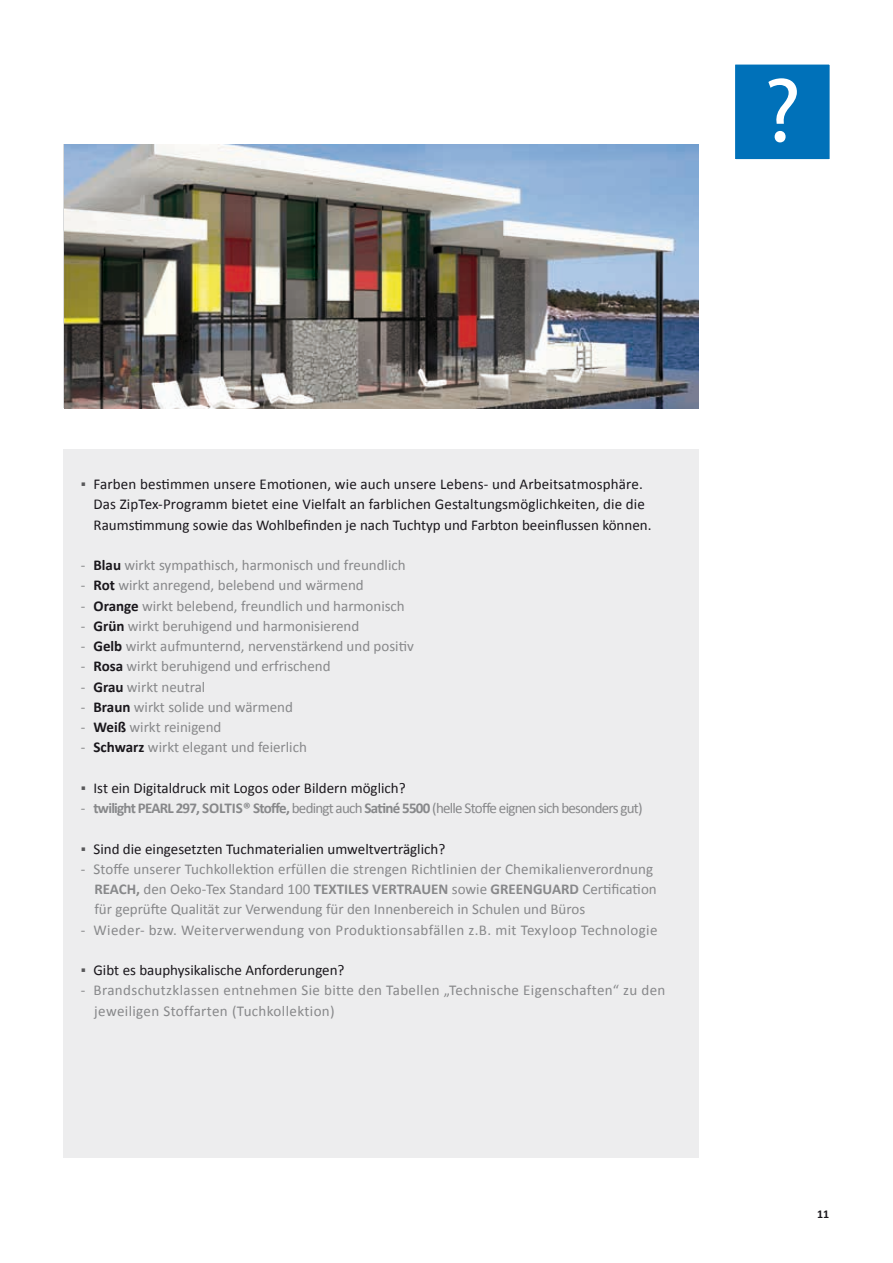
<style>
.page{position:relative;width:893px;height:1263px;background:#fff}
.page>*{position:absolute;margin:0;border:0;box-sizing:border-box;transform-origin:0 0}
.t1{font:91.95px "Myriad Pro";color:#fff}
.t2{font:15px/20.2px "Calibri";color:#87888a}
.t3{font:15px/20.2px "Calibri";color:#1a171c}
.t4{font:15px/20.2px "Calibri";letter-spacing:.025em;color:#87888a}
.t5{font:15px "Calibri";letter-spacing:-.05em;color:#87888a}
.t6{font:700 12px "Calibri";color:#1a171c}
.s1{color:#58585a}
.s2{font-weight:700;color:#1a171c}
.s3{font-weight:700}
</style>
<div class="page">
<div style="left:64px;top:449px;width:635px;height:708px;background:#ededee"></div>
<img style="left:65px;top:145px;width:634px;height:263px">
<div style="left:731px;top:61px;width:102px;height:102px;background:#0071b9;border:4px solid #fff"></div>
<h1 class="t1" style="left:764px;top:54px;width:39px">?</h1>
<p class="t3" style="left:94px;top:474px;width:559px;text-indent:-13px"><span class="s1">▪</span> Farben bestimmen unsere Emotionen, wie auch unsere Lebens- und Arbeitsatmosphäre.<br>Das ZipTex-Programm bietet eine Vielfalt an farblichen Gestaltungsmöglichkeiten, die die<br>Raumstimmung sowie das Wohlbefinden je nach Tuchtyp und Farbton beeinflussen können.</p>
<p class="t2" style="left:81px;top:555px;width:326px">- <span class="s2">Blau</span> wirkt sympathisch, harmonisch und freundlich</p>
<p class="t2" style="left:81px;top:575px;width:284px">- <span class="s2">Rot</span> wirkt anregend, belebend und wärmend</p>
<p class="t2" style="left:81px;top:595px;width:326px">- <span class="s2">Orange</span> wirkt belebend, freundlich und harmonisch</p>
<p class="t2" style="left:81px;top:615px;width:280px">- <span class="s2">Grün</span> wirkt beruhigend und harmonisierend</p>
<p class="t2" style="left:81px;top:636px;width:335px">- <span class="s2">Gelb</span> wirkt aufmunternd, nervenstärkend und positiv</p>
<p class="t2" style="left:81px;top:656px;width:251px">- <span class="s2">Rosa</span> wirkt beruhigend und erfrischend</p>
<p class="t2" style="left:81px;top:676px;width:126px">- <span class="s2">Grau</span> wirkt neutral</p>
<p class="t2" style="left:81px;top:696px;width:214px">- <span class="s2">Braun</span> wirkt solide und wärmend</p>
<p class="t2" style="left:81px;top:717px;width:142px">- <span class="s2">Weiß</span> wirkt reinigend</p>
<p class="t2" style="left:81px;top:737px;width:228px">- <span class="s2">Schwarz</span> wirkt elegant und feierlich</p>
<p class="t3" style="left:81px;top:777px;width:326px"><span class="s1">▪</span> Ist ein Digitaldruck mit Logos oder Bildern möglich?</p>
<p class="t5" style="left:81px;top:798px;width:563px">- <span class="s3">twilight PEARL 297, SOLTIS® Stoffe,</span> bedingt auch <span class="s3">Satiné 5500</span> (helle Stoffe eignen sich besonders gut)</p>
<p class="t3" style="left:81px;top:838px;width:366px"><span class="s1">▪</span> Sind die eingesetzten Tuchmaterialien umweltverträglich?</p>
<p class="t2" style="left:94px;top:858px;width:564px;text-indent:-14px">- Stoffe unserer Tuchkollektion erfüllen die strengen Richtlinien der Chemikalienverordnung<br><span class="s3">REACH,</span> den Oeko-Tex Standard 100 <span class="s3">TEXTILES VERTRAUEN</span> sowie <span class="s3">GREENGUARD</span> Certification für geprüfte Qualität zur Verwendung für den Innenbereich in Schulen und Büros</p>
<p class="t4" style="left:81px;top:919px;width:578px">- Wieder- bzw. Weiterverwendung von Produktionsabfällen z.B. mit Texyloop Technologie</p>
<p class="t3" style="left:81px;top:960px;width:265px"><span class="s1">▪</span> Gibt es bauphysikalische Anforderungen?</p>
<p class="t4" style="left:94px;top:980px;width:573px;text-indent:-14px">- Brandschutzklassen entnehmen Sie bitte den Tabellen „Technische Eigenschaften“ zu den jeweiligen Stoffarten (Tuchkollektion)</p>
<p class="t6" style="left:817px;top:1206px;width:14px">11</p>
</div>
